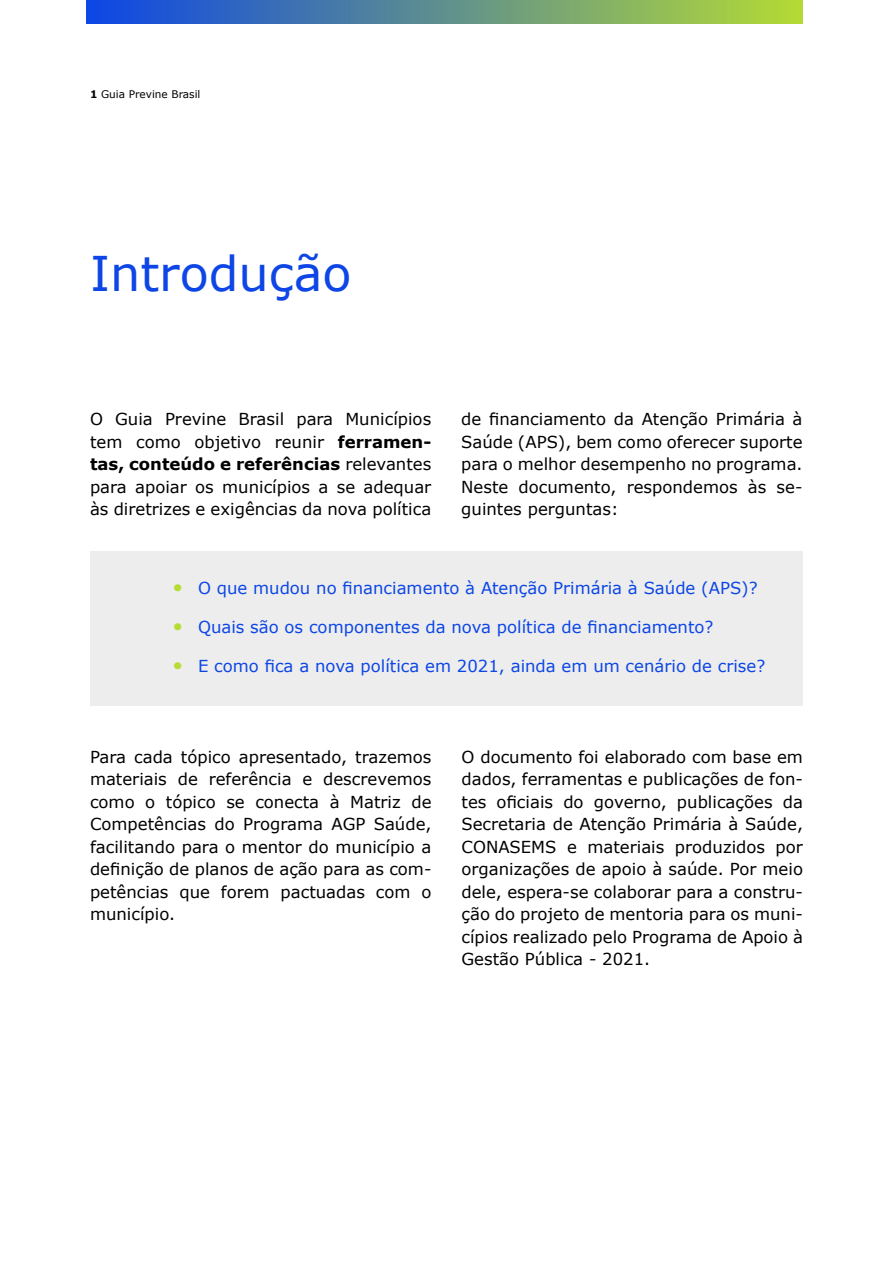
<style>
.page{position:relative;width:893px;height:1263px;background:#fff}
.page>*{position:absolute;margin:0;border:0;box-sizing:border-box;transform-origin:0 0}
.t1{font:47.85px "Verdana";color:#0d45e6}
.t2{font:16.5px/22.5px "Verdana";color:#000;text-align:justify}
.t3{font:16.5px "Verdana";color:#0c46e6}
.t4{font:10.5px "Verdana";color:#000}
.s1{font-weight:700}
.s2{font-size:19.5px;color:#b5dc33}
</style>
<div class="page">
<div style="left:86px;top:0;width:716px;height:24px;background:linear-gradient(to right,#0c46e6,#b3da35)"></div>
<div style="left:90px;top:551px;width:712px;height:76px;background:#ededed"></div>
<div style="left:90px;top:590px;width:712px;height:76px;background:#ededed"></div>
<div style="left:90px;top:629px;width:712px;height:76px;background:#ededed"></div>
<p class="t4" style="left:90px;top:87px;width:112px"><span class="s1">1</span> Guia Previne Brasil</p>
<h1 class="t1" style="left:90px;top:241px;width:263px">Introdução</h1>
<p class="t2" style="left:90px;top:408px;width:343px">O Guia Previne Brasil para Municípios tem como objetivo reunir <span class="s1">ferramen&shy;tas, conteúdo e referências</span> relevantes para apoiar os municípios a se adequar às diretrizes e exigências da nova política</p>
<p class="t2" style="left:461px;top:408px;width:343px">de financiamento da Atenção Primária à Saúde (APS), bem como oferecer suporte para o melhor desempenho no programa.<br>Neste documento, respondemos às se&shy;guintes perguntas:</p>
<p class="t3" style="left:172px;top:576px;width:587px"><span class="s2">•</span> O que mudou no financiamento à Atenção Primária à Saúde (APS)?</p>
<p class="t3" style="left:172px;top:615px;width:542px"><span class="s2">•</span> Quais são os componentes da nova política de financiamento?</p>
<p class="t3" style="left:172px;top:654px;width:594px"><span class="s2">•</span> E como fica a nova política em 2021, ainda em um cenário de crise?</p>
<p class="t2" style="left:90px;top:745px;width:343px">Para cada tópico apresentado, trazemos materiais de referência e descrevemos como o tópico se conecta à Matriz de Competências do Programa AGP Saúde, facilitando para o mentor do município a definição de planos de ação para as com&shy;petências que forem pactuadas com o município.</p>
<p class="t2" style="left:461px;top:745px;width:343px">O documento foi elaborado com base em dados, ferramentas e publicações de fon&shy;tes oficiais do governo, publicações da Secretaria de Atenção Primária à Saúde, CONASEMS e materiais produzidos por organizações de apoio à saúde. Por meio dele, espera-se colaborar para a constru&shy;ção do projeto de mentoria para os muni&shy;cípios realizado pelo Programa de Apoio à Gestão Pública - 2021.</p>
</div>
